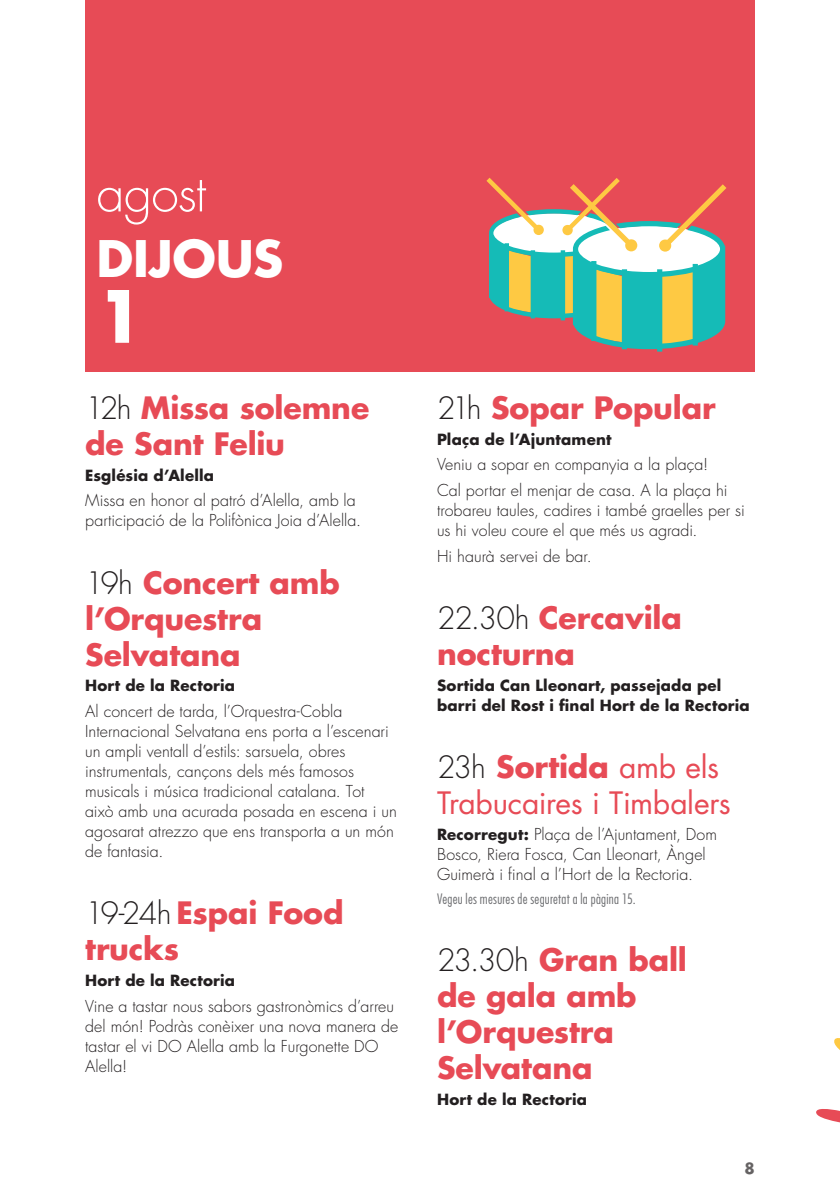
<style>
.page{position:relative;width:840px;height:1191px;background:#fff}
.page>*{position:absolute;margin:0;border:0;box-sizing:border-box;transform-origin:0 0}
.t1{font:700 70px "Futura Std";color:#fff}
.t2{font:300 50px "Futura Std";letter-spacing:-.015em;color:#fff}
.t3{font:700 49px "Futura Std";letter-spacing:-.005em;color:#fff}
.t4{font:700 30px/36px "Futura Std";letter-spacing:-.005em;color:#e74b56}
.t5{font:30px/36px "Futura Std";letter-spacing:-.01em;color:#e74b56}
.t6{font:300 16px/20px "Futura Std";letter-spacing:.005em;color:#231f20}
.t7{font:700 15px/20px "Futura Std";letter-spacing:.015em;color:#231f20}
.t8{font:300 condensed 14px "Futura Std";letter-spacing:.02em;color:#6c6d70}
.s1{font-weight:300;color:#231f20}
.s2{font-weight:700}
.s3{font-weight:700;font-size:15px}
</style>
<div class="page">
<div style="left:85px;top:0;width:669px;height:371px;background:#e74b56"></div>
<svg style="left:486px;top:178px;width:240px;height:173px"></svg>
<svg style="left:816px;top:1038px;width:23px;height:85px"></svg>
<h2 class="t2" style="left:96px;top:163px;width:111px">agost</h2>
<h3 class="t3" style="left:96px;top:226px;width:188px">DIJOUS</h3>
<h1 class="t1" style="left:96px;top:270px;width:50px">1</h1>
<h3 class="t4" style="left:85px;top:389px;width:285px"><span class="s1">12h</span> Missa solemne de Sant Feliu</h3>
<p class="t7" style="left:85px;top:465px;width:130px">Església d’Alella</p>
<p class="t6" style="left:85px;top:491px;width:277px">Missa en honor al patró d’Alella, amb la participació de la Polifònica Joia d’Alella.</p>
<h3 class="t4" style="left:85px;top:564px;width:256px"><span class="s1">19h</span> Concert amb l’Orquestra<br>Selvatana</h3>
<p class="t7" style="left:85px;top:675px;width:151px">Hort de la Rectoria</p>
<p class="t6" style="left:85px;top:701px;width:313px">Al concert de tarda, l’Orquestra-Cobla Internacional Selvatana ens porta a l’escenari un ampli ventall d’estils: sarsuela, obres instrumentals, cançons dels més famosos musicals i música tradicional catalana. Tot<br>això amb una acurada posada en escena i un agosarat atrezzo que ens transporta a un món de fantasia.</p>
<h3 class="t4" style="left:85px;top:894px;width:260px"><span class="s1">19-24h</span> Espai Food trucks</h3>
<p class="t7" style="left:85px;top:970px;width:151px">Hort de la Rectoria</p>
<p class="t6" style="left:85px;top:996px;width:314px">Vine a tastar nous sabors gastronòmics d’arreu del món! Podràs conèixer una nova manera de tastar el vi DO Alella amb la Furgonette DO Alella!</p>
<h3 class="t4" style="left:437px;top:389px;width:280px"><span class="s1">21h</span> Sopar Popular</h3>
<p class="t7" style="left:437px;top:429px;width:176px">Plaça de l’Ajuntament</p>
<p class="t6" style="left:437px;top:452px;width:292px;line-height:25.6px">Veniu a sopar en companyia a la plaça!<br>Cal portar el menjar de casa. A la plaça hi</p>
<p class="t6" style="left:437px;top:500px;width:309px">trobareu taules, cadires i també graelles per si us hi voleu coure el que més us agradi.</p>
<p class="t6" style="left:437px;top:546px;width:156px">Hi haurà servei de bar.</p>
<h3 class="t4" style="left:437px;top:599px;width:246px"><span class="s1">22.30h</span> Cercavila nocturna</h3>
<p class="t7" style="left:437px;top:675px;width:314px">Sortida Can Lleonart, passejada pel barri del Rost i final Hort de la Rectoria</p>
<h3 class="t5" style="left:437px;top:749px;width:295px"><span class="s1">23h</span> <span class="s2">Sortida</span> amb els<br>Trabucaires i Timbalers</h3>
<p class="t6" style="left:437px;top:824px;width:281px"><span class="s3">Recorregut:</span> Plaça de l’Ajuntament, Dom<br>Bosco, Riera Fosca, Can Lleonart, Àngel<br>Guimerà i final a l’Hort de la Rectoria.</p>
<p class="t8" style="left:437px;top:891px;width:200px">Vegeu les mesures de seguretat a la pàgina 15.</p>
<h3 class="t4" style="left:437px;top:941px;width:251px"><span class="s1">23.30h</span> Gran ball de gala amb l’Orquestra<br>Selvatana</h3>
<p class="t7" style="left:437px;top:1088px;width:151px">Hort de la Rectoria</p>
<p class="t7" style="left:744px;top:1158px;width:12px">8</p>
</div>
